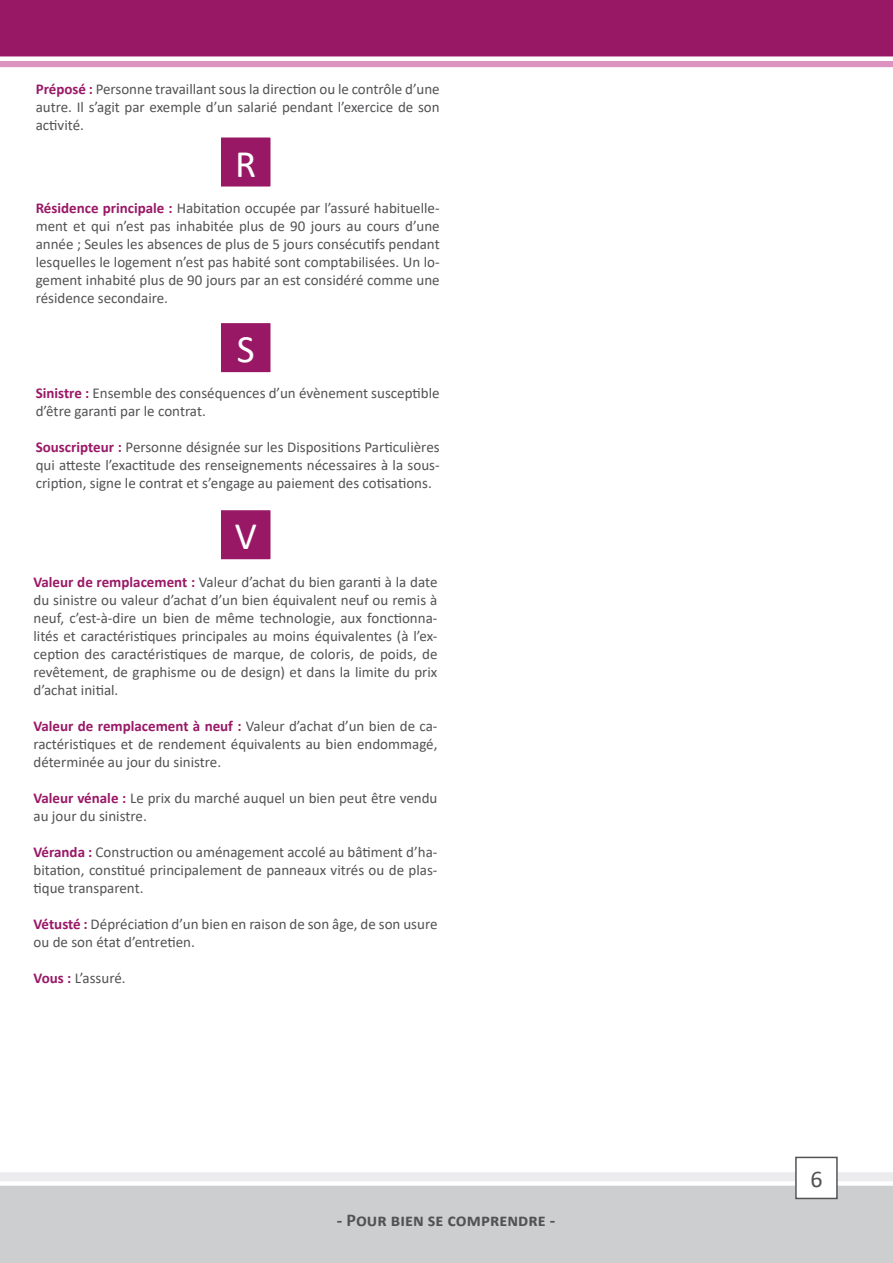
<style>
.page{position:relative;width:893px;height:1263px;background:#fff}
.page>*{position:absolute;margin:0;border:0;box-sizing:border-box;transform-origin:0 0}
.t1{font:39px "Calibri";color:#fff}
.t2{font:24px "Calibri";color:#535355}
.t3{font:700 18px "Calibri";color:#535355}
.t4{font:15px/18px "Calibri";color:#535355;text-align:justify}
.s1{font-weight:700;color:#991866}
</style>
<div class="page">
<svg style="left:0;top:61px;width:893px;height:7px"></svg>
<div style="left:0;top:0;width:893px;height:57px;background:#991866"></div>
<div style="left:0;top:1172px;width:893px;height:9px;background:#ececee"></div>
<div style="left:0;top:1185px;width:893px;height:78px;background:#cdced0"></div>
<div style="left:220px;top:137px;width:51px;height:50px;background:#991866"></div>
<div style="left:219px;top:136px;width:53px;height:52px;border:2px solid #fff"></div>
<div style="left:220px;top:322px;width:51px;height:51px;background:#991866"></div>
<div style="left:219px;top:322px;width:53px;height:52px;border:2px solid #fff"></div>
<div style="left:796px;top:1157px;width:41px;height:41px;background:#fff"></div>
<div style="left:795px;top:1157px;width:43px;height:42px;border:2px solid #535355"></div>
<div style="left:220px;top:509px;width:51px;height:51px;background:#991866"></div>
<div style="left:219px;top:509px;width:53px;height:52px;border:2px solid #fff"></div>
<p class="t4" style="left:36px;top:80px;width:405px"><span class="s1">Préposé :</span> Personne travaillant sous la direction ou le contrôle d’une autre. Il s’agit par exemple d’un salarié pendant l’exercice de son activité.</p>
<p class="t1" style="left:235px;top:137px;width:23px">R</p>
<p class="t4" style="left:36px;top:198px;width:405px"><span class="s1">Résidence principale :</span> Habitation occupée par l’assuré habituelle&shy;ment et qui n’est pas inhabitée plus de 90 jours au cours d’une année ; Seules les absences de plus de 5 jours consécutifs pendant lesquelles le logement n’est pas habité sont comptabilisées. Un lo&shy;gement inhabité plus de 90 jours par an est considéré comme une résidence secondaire.</p>
<p class="t1" style="left:237px;top:322px;width:19px">S</p>
<p class="t4" style="left:36px;top:384px;width:405px"><span class="s1">Sinistre :</span> Ensemble des conséquences d’un évènement susceptible d’être garanti par le contrat.</p>
<p class="t4" style="left:36px;top:438px;width:405px"><span class="s1">Souscripteur :</span> Personne désignée sur les Dispositions Particulières qui atteste l’exactitude des renseignements nécessaires à la sous&shy;cription, signe le contrat et s’engage au paiement des cotisations.</p>
<p class="t1" style="left:235px;top:509px;width:24px">V</p>
<p class="t4" style="left:34px;top:573px;width:405px"><span class="s1">Valeur de remplacement :</span> Valeur d’achat du bien garanti à la date du sinistre ou valeur d’achat d’un bien équivalent neuf ou remis à neuf, c’est-à-dire un bien de même technologie, aux fonctionna&shy;lités et caractéristiques principales au moins équivalentes (à l’ex&shy;ception des caractéristiques de marque, de coloris, de poids, de revêtement, de graphisme ou de design) et dans la limite du prix d’achat initial.</p>
<p class="t4" style="left:34px;top:717px;width:405px"><span class="s1">Valeur de remplacement à neuf :</span> Valeur d’achat d’un bien de ca&shy;ractéristiques et de rendement équivalents au bien endommagé, déterminée au jour du sinistre.</p>
<p class="t4" style="left:34px;top:789px;width:405px"><span class="s1">Valeur vénale :</span> Le prix du marché auquel un bien peut être vendu au jour du sinistre.</p>
<p class="t4" style="left:34px;top:843px;width:405px"><span class="s1">Véranda :</span> Construction ou aménagement accolé au bâtiment d’ha&shy;bitation, constitué principalement de panneaux vitrés ou de plas&shy;tique transparent.</p>
<p class="t4" style="left:34px;top:915px;width:405px"><span class="s1">Vétusté :</span> Dépréciation d’un bien en raison de son âge, de son usure ou de son état d’entretien.</p>
<p class="t4" style="left:34px;top:969px;width:94px"><span class="s1">Vous :</span> L’assuré.</p>
<p class="t3" style="left:337px;top:1207px;width:220px">- Pour bien se comprendre -</p>
<p class="t2" style="left:810px;top:1162px;width:14px">6</p>
</div>
